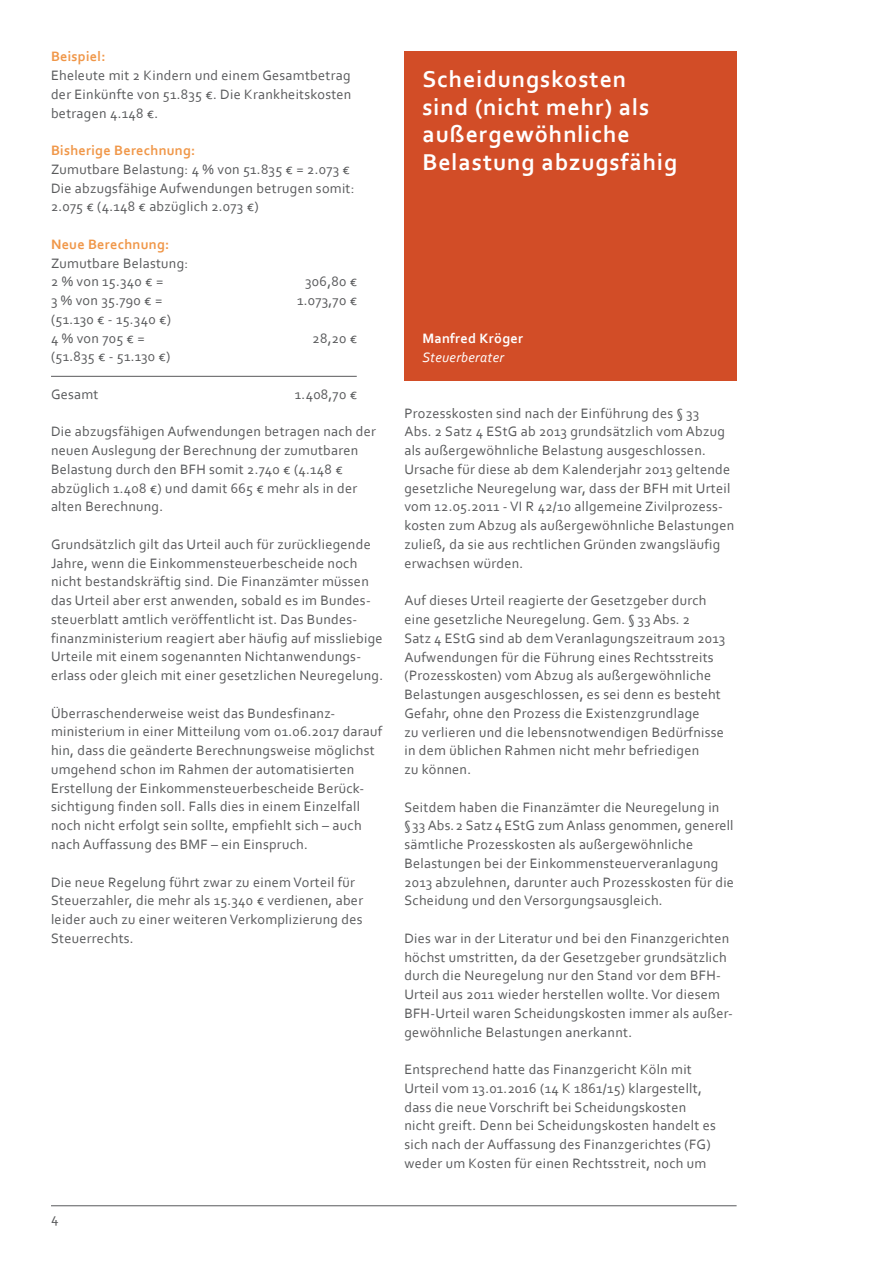
<style>
.page{position:relative;width:893px;height:1263px;background:#fff}
.page>*{position:absolute;margin:0;border:0;box-sizing:border-box;transform-origin:0 0}
.t1{font:700 24px/27.8px "Corbel";letter-spacing:.04em;color:#fff}
.t2{font:14.25px/18.8px "Corbel";letter-spacing:.02em;color:#58595b}
.t3{font:700 14.25px "Corbel";letter-spacing:.02em;color:#f09749}
.t4{font:700 14.25px "Corbel";letter-spacing:.02em;color:#fff}
.t5{font:italic 14.25px "Corbel";letter-spacing:.02em;color:#fff}
</style>
<div class="page">
<hr style="left:51px;top:1205px;width:686px;height:1px;background:#58595b">
<hr style="left:51px;top:376px;width:306px;height:1px;background:#58595b">
<div style="left:404px;top:51px;width:333px;height:329px;background:#d24d27"></div>
<p class="t3" style="left:51px;top:48px;width:56px">Beispiel:</p>
<p class="t2" style="left:51px;top:66px;width:302px;text-align:justify">Eheleute mit 2 Kindern und einem Gesamtbetrag der Einkünfte von 51.835 €. Die Krankheitskosten betragen 4.148 €.</p>
<p class="t3" style="left:51px;top:141px;width:146px">Bisherige Berechnung:</p>
<p class="t2" style="left:51px;top:159px;width:305px">Zumutbare Belastung: 4 % von 51.835 € = 2.073 €<br>Die abzugsfähige Aufwendungen betrugen somit:<br>2.075 € (4.148 € abzüglich 2.073 €)</p>
<p class="t3" style="left:51px;top:235px;width:120px">Neue Berechnung:</p>
<p class="t2" style="left:51px;top:253px;width:139px">Zumutbare Belastung:<br>2 % von 15.340 € =</p>
<p class="t2" style="left:305px;top:272px;width:53px">306,80 €</p>
<p class="t2" style="left:51px;top:291px;width:113px">3 % von 35.790 € =</p>
<p class="t2" style="left:297px;top:291px;width:61px">1.073,70 €</p>
<p class="t2" style="left:51px;top:309px;width:121px">(51.130 € - 15.340 €)<br>4 % von 705 € =</p>
<p class="t2" style="left:312px;top:328px;width:46px">28,20 €</p>
<p class="t2" style="left:51px;top:347px;width:121px">(51.835 € - 51.130 €)</p>
<p class="t2" style="left:51px;top:384px;width:49px">Gesamt</p>
<p class="t2" style="left:295px;top:384px;width:64px">1.408,70 €</p>
<p class="t2" style="left:51px;top:422px;width:326px">Die abzugsfähigen Aufwendungen betragen nach der neuen Auslegung der Berechnung der zumutbaren Belastung durch den BFH somit 2.740 € (4.148 € abzüglich 1.408 €) und damit 665 € mehr als in der alten Berechnung.</p>
<p class="t2" style="left:51px;top:534px;width:334px">Grundsätzlich gilt das Urteil auch für zurückliegende Jahre, wenn die Einkommensteuerbescheide noch nicht bestandskräftig sind. Die Finanzämter müssen das Urteil aber erst anwenden, sobald es im Bundes&shy;steuerblatt amtlich veröffentlicht ist. Das Bundes&shy;finanzministerium reagiert aber häufig auf missliebige Urteile mit einem sogenannten Nichtanwendungs&shy;erlass oder gleich mit einer gesetzlichen Neuregelung.</p>
<p class="t2" style="left:51px;top:703px;width:333px">Überraschenderweise weist das Bundesfinanz&shy;ministerium in einer Mitteilung vom 01.06.2017 darauf hin, dass die geänderte Berechnungsweise möglichst umgehend schon im Rahmen der automatisierten Erstellung der Einkommensteuerbescheide Berück&shy;sichtigung finden soll. Falls dies in einem Einzelfall noch nicht erfolgt sein sollte, empfiehlt sich – auch nach Auffassung des BMF – ein Einspruch.</p>
<p class="t2" style="left:51px;top:872px;width:314px">Die neue Regelung führt zwar zu einem Vorteil für Steuerzahler, die mehr als 15.340 € verdienen, aber leider auch zu einer weiteren Verkomplizierung des Steuerrechts.</p>
<p class="t2" style="left:51px;top:1208px;width:9px">4</p>
<h1 class="t1" style="left:422px;top:64px;width:256px">Scheidungskosten sind (nicht mehr) als außergewöhnliche<br>Belastung abzugsfähig</h1>
<p class="t4" style="left:422px;top:330px;width:102px">M anfred Kröger</p>
<p class="t5" style="left:422px;top:348px;width:83px">Steuerberater</p>
<p class="t2" style="left:404px;top:403px;width:331px">Prozesskosten sind nach der Einführung des § 33<br>Abs. 2 Satz 4 EStG ab 2013 grundsätzlich vom Abzug als außergewöhnliche Belastung ausgeschlossen.<br>Ursache für diese ab dem Kalenderjahr 2013 geltende gesetzliche Neuregelung war, dass der BFH mit Urteil vom 12.05.2011 - VI R 42/10 allgemeine Zivilprozess&shy;kosten zum Abzug als außergewöhnliche Belastungen zuließ, da sie aus rechtlichen Gründen zwangsläufig erwachsen würden.</p>
<p class="t2" style="left:404px;top:591px;width:322px">Auf dieses Urteil reagierte der Gesetzgeber durch eine gesetzliche Neuregelung. Gem. § 33 Abs. 2<br>Satz 4 EStG sind ab dem Veranlagungszeitraum 2013<br>Aufwendungen für die Führung eines Rechtsstreits (Prozesskosten) vom Abzug als außergewöhnliche Belastungen ausgeschlossen, es sei denn es besteht Gefahr, ohne den Prozess die Existenzgrundlage<br>zu verlieren und die lebensnotwendigen Bedürfnisse in dem üblichen Rahmen nicht mehr befriedigen<br>zu können.</p>
<p class="t2" style="left:404px;top:797px;width:331px">Seitdem haben die Finanzämter die Neuregelung in<br>§ 33 Abs. 2 Satz 4 EStG zum Anlass genommen, generell sämtliche Prozesskosten als außergewöhnliche Belastungen bei der Einkommensteuerveranlagung 2013 abzulehnen, darunter auch Prozesskosten für die Scheidung und den Versorgungsausgleich.</p>
<p class="t2" style="left:404px;top:928px;width:330px">Dies war in der Literatur und bei den Finanzgerichten höchst umstritten, da der Gesetzgeber grundsätzlich durch die Neuregelung nur den Stand vor dem BFH-Urteil aus 2011 wieder herstellen wollte. Vor diesem BFH-Urteil waren Scheidungskosten immer als außer&shy;gewöhnliche Belastungen anerkannt.</p>
<p class="t2" style="left:404px;top:1060px;width:313px">Entsprechend hatte das Finanzgericht Köln mit Urteil vom 13.01.2016 (14 K 1861/15) klargestellt, dass die neue Vorschrift bei Scheidungskosten nicht greift. Denn bei Scheidungskosten handelt es sich nach der Auffassung des Finanzgerichtes (FG) weder um Kosten für einen Rechtsstreit, noch um</p>
</div>
